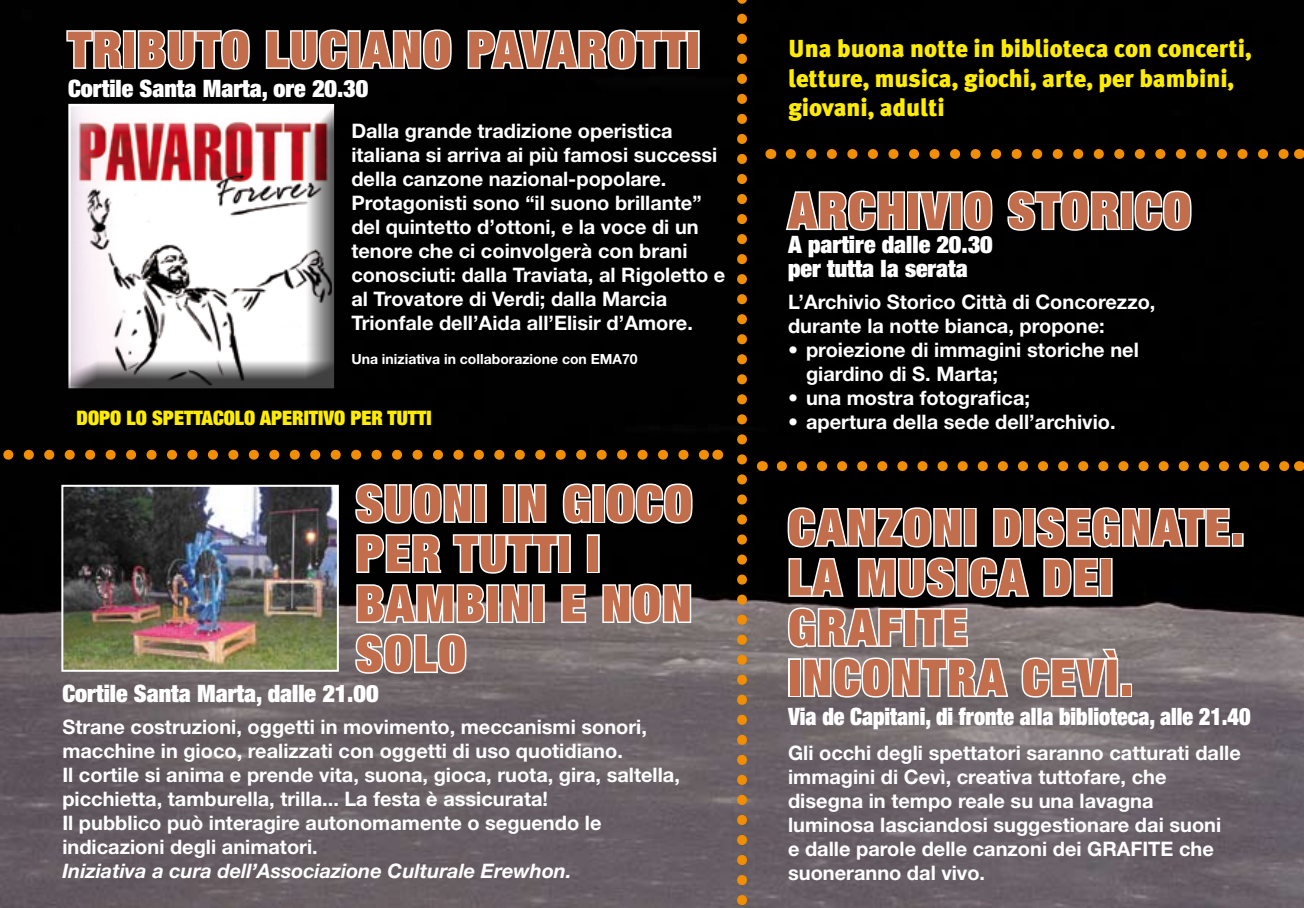
<style>
.page{position:relative;width:1304px;height:908px;background:#fff}
.page>*{position:absolute;margin:0;border:0;box-sizing:border-box;transform-origin:0 0}
.t1{font:900 expanded 50px/50px "Helvetica Neue";letter-spacing:.03em;color:#c26e4c}
.t2{font:900 24.6px/29.6px "Meta Plus";color:#ffed00}
.t3{font:900 expanded 24px/24px "Helvetica Neue";color:#fff}
.t4{font:900 expanded 24px "Helvetica Neue";color:#fff;scale:.92 1}
.t5{font:700 20px/24px "Helvetica Neue LT Std";color:#fff}
.t6{font:italic 700 20px "Helvetica Neue LT Std";color:#fff}
.t7{font:900 expanded 20px "Helvetica Neue";color:#ffed00}
.t8{font:700 14px "Helvetica Neue LT Std";color:#fff}
</style>
<div class="page">
<img style="left:0;top:0;width:1304px;height:907px">
<svg style="left:65px;top:29px;width:59px;height:41px"></svg>
<div style="left:123px;top:30px;width:13px;height:39px;border:3px solid #fff"></div>
<svg style="left:136px;top:28px;width:115px;height:43px"></svg>
<svg style="left:264px;top:28px;width:84px;height:43px"></svg>
<div style="left:348px;top:30px;width:13px;height:39px;border:3px solid #fff"></div>
<svg style="left:358px;top:0;width:95px;height:71px"></svg>
<svg style="left:466px;top:0;width:222px;height:71px"></svg>
<div style="left:687px;top:30px;width:13px;height:39px;border:3px solid #fff"></div>
<div style="left:68px;top:105px;width:270px;height:286px;background:#000;opacity:.75"></div>
<svg style="left:354px;top:474px;width:119px;height:51px"></svg>
<div style="left:474px;top:484px;width:13px;height:38px;border:3px solid #fff"></div>
<div style="left:503px;top:484px;width:13px;height:38px;border:3px solid #fff"></div>
<svg style="left:516px;top:474px;width:32px;height:50px"></svg>
<svg style="left:561px;top:481px;width:31px;height:44px"></svg>
<div style="left:592px;top:484px;width:13px;height:38px;border:3px solid #fff"></div>
<svg style="left:605px;top:481px;width:89px;height:44px"></svg>
<div style="left:587px;top:534px;width:13px;height:38px;border:3px solid #fff"></div>
<svg style="left:601px;top:574px;width:92px;height:51px"></svg>
<svg style="left:354px;top:532px;width:234px;height:143px"></svg>
<img style="left:64px;top:487px;width:272px;height:181px">
<div style="left:61px;top:484px;width:278px;height:187px;border:2px solid #fff"></div>
<svg style="left:737px;top:0;width:10px;height:899px;background:#744c17"></svg>
<svg style="left:8px;top:449px;width:699px;height:10px;background:#5a3501"></svg>
<svg style="left:782px;top:461px;width:507px;height:237px;background:#5a5553"></svg>
<svg style="left:777px;top:34px;width:512px;height:198px;background:#151310"></svg>
<h1 class="t1" style="left:68px;top:23px;width:633px">TRIBUTO LUCIANO PAVAROTTI</h1>
<p class="t3" style="left:68px;top:76px;width:302px">CORTILE SANTA MARTA, ORE 20.30</p>
<p class="t5" style="left:351px;top:119px;width:375px">Dalla grande tradizione operistica italiana si arriva ai più famosi successi della canzone nazional-popolare.<br>Protagonisti sono “il suono brillante” del quintetto d’ottoni, e la voce di un tenore che ci coinvolgerà con brani conosciuti: dalla Traviata, al Rigoletto e al Trovatore di Verdi; dalla Marcia Trionfale dell’Aida all’Elisir d’Amore.</p>
<p class="t8" style="left:351px;top:350px;width:288px">Una iniziativa in collaborazione con EMA70</p>
<p class="t7" style="left:77px;top:404px;width:355px">DOPO LO SPETTACOLO APERITIVO PER TUTTI</p>
<h1 class="t1" style="left:356px;top:477px;width:338px">SUONI IN GIOCO<br>PE R TUTTI I<br>BAMBINI E NON<br>SOLO</h1>
<p class="t3" style="left:62px;top:680px;width:318px">CORTILE SANTA MARTA, DALLE 21.00</p>
<p class="t5" style="left:62px;top:713px;width:619px">Strane costruzioni, oggetti in movimento, meccanismi sonori, macchine in gioco, realizzati con oggetti di uso quotidiano.<br>Il cortile si anima e prende vita, suona, gioca, ruota, gira, saltella, picchietta, tamburella, trilla... La festa è assicurata!<br>Il pubblico può interagire autonomamente o seguendo le indicazioni degli animatori.</p>
<p class="t6" style="left:62px;top:857px;width:511px">Iniziativa a cura dell’Associazione Culturale Erewhon.</p>
<p class="t2" style="left:788px;top:34px;width:465px">Una buona notte in biblioteca con concerti, letture, musica, giochi, arte, per bambini, giovani, adulti</p>
<h1 class="t1" style="left:788px;top:184px;width:405px">ARCHIVIO STORICO</h1>
<p class="t3" style="left:788px;top:231px;width:206px">A PARTIRE DALLE 20.30<br>PER TUTTA LA SERATA</p>
<p class="t5" style="left:788px;top:289px;width:369px">L’Archivio Storico Città di Concorezzo, durante la notte bianca, propone:</p>
<p class="t5" style="left:806px;top:337px;width:334px;text-indent:-18px">• proiezione di immagini storiche nel giardino di S. Marta;</p>
<p class="t5" style="left:788px;top:385px;width:244px">• una mostra fotografica;</p>
<p class="t5" style="left:788px;top:409px;width:329px">• apertura della sede dell’archivio.</p>
<h1 class="t1" style="left:788px;top:501px;width:458px">CANZONI DISEGNATE.<br>LA MUSICA DEI<br>GRAFITE<br>INCONTRA CEVÌ.</h1>
<p class="t4" style="left:788px;top:701px;width:504px">VIA DE CAPITANI, DI FRONTE ALLA BIBLIOTECA, ALLE 21.40</p>
<p class="t5" style="left:788px;top:739px;width:454px">Gli occhi degli spettatori saranno catturati dalle immagini di Cevì, creativa tuttofare, che disegna in tempo reale su una lavagna luminosa lasciandosi suggestionare dai suoni<br>e dalle parole delle canzoni dei GRAFITE che suoneranno dal vivo.</p>
</div>
